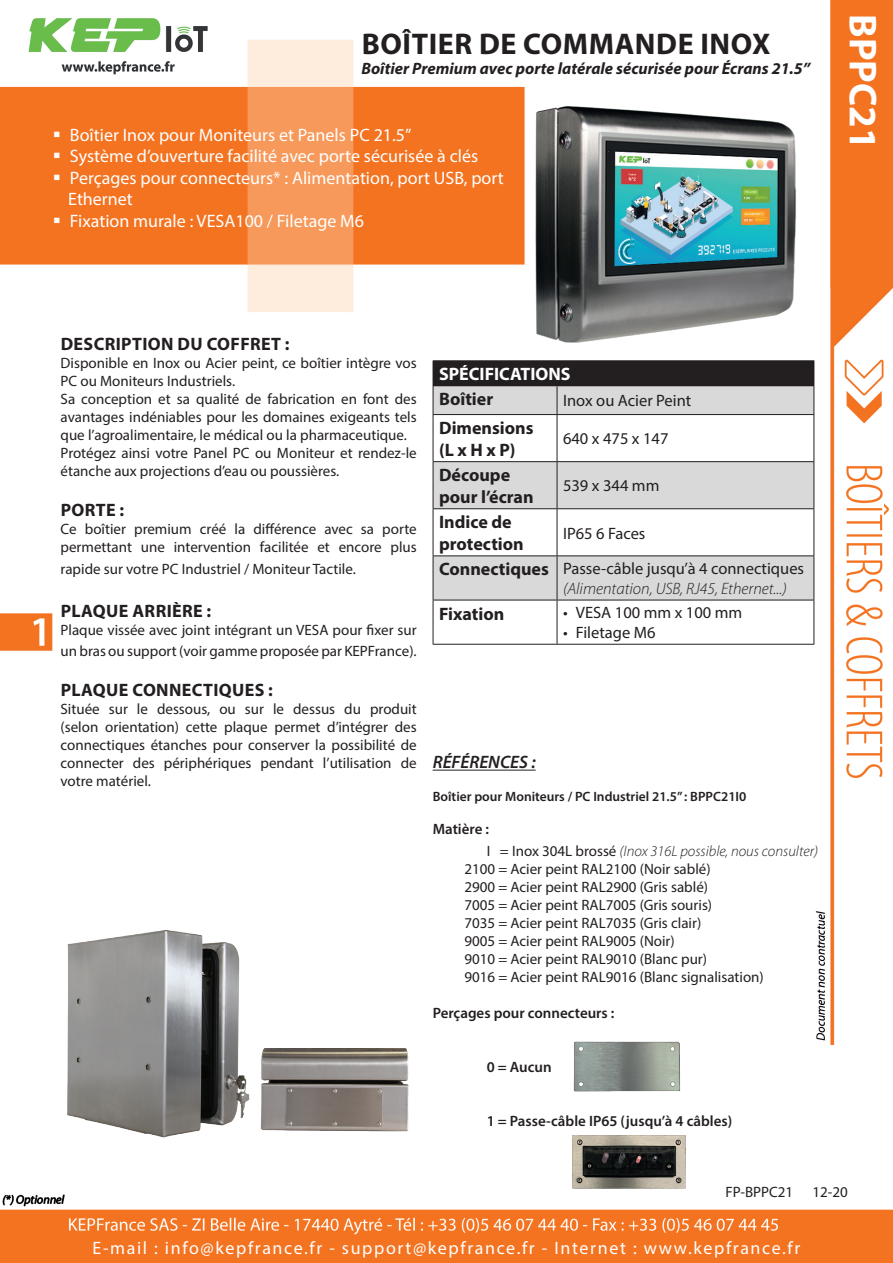
<style>
.page{position:relative;width:893px;height:1263px;background:#fff}
.page>*{position:absolute;margin:0;border:0;box-sizing:border-box;transform-origin:0 0}
.t1{font:700 39px "Myriad Pro";color:#fff}
.t2{font:700 30px "Myriad Pro";letter-spacing:.02em;color:#231f20}
.t3{font:18px/21.6px "Myriad Pro";color:#fff}
.t4{font:700 18px/21.6px "Myriad Pro";letter-spacing:.005em;color:#231f20}
.t5{font:18px "Myriad Pro";letter-spacing:.09em;color:#fff}
.t6{font:700 18px "Myriad Pro";color:#fff}
.t7{font:italic 600 18px "Myriad Pro";color:#231f20}
.t8{font:16.5px/35.7px "Myriad Pro";color:#231f20}
.t9{font:italic 700 16.5px "Myriad Pro";color:#231f20}
.t10{font:italic 300 16.5px "Myriad Pro";color:#231f20}
.t11{font:15px/18px "Myriad Pro";color:#231f20}
.t12{font:600 15px "Myriad Pro";color:#231f20}
.t13{font:italic 300 15px/21.6px "Myriad Pro";color:#231f20}
.t14{font:600 13.5px "Myriad Pro";color:#231f20}
.s1{font-weight:700;font-size:18px}
.s2{font-weight:600;font-style:normal}
.s3{font-weight:400;font-style:normal}
</style>
<div class="page">
<img style="left:0;top:0;width:893px;height:1263px">
<div style="left:66px;top:1238px;width:756px;height:19px;background:#f37321"></div>
<img style="left:521px;top:68px;width:295px;height:281px">
<img style="left:573px;top:1135px;width:112px;height:53px">
<img style="left:565px;top:1038px;width:123px;height:55px">
<img style="left:354px;top:1048px;width:92px;height:87px">
<img style="left:0;top:894px;width:354px;height:265px">
<hr style="left:433px;top:770px;width:103px;height:1px;background:#231f20">
<div style="left:433px;top:361px;width:381px;height:25px;background:#231f20"></div>
<svg style="left:434px;top:386px;width:380px;height:214px;fill:#d9d9da"></svg>
<hr style="left:433px;top:360px;width:124px;height:1px;background:#231f20">
<hr style="left:557px;top:360px;width:257px;height:1px;background:#231f20">
<svg style="left:433px;top:386px;width:1px;height:28px"></svg>
<svg style="left:557px;top:386px;width:1px;height:28px"></svg>
<svg style="left:814px;top:361px;width:1px;height:53px"></svg>
<hr style="left:433px;top:414px;width:124px;height:1px;background:#231f20">
<hr style="left:433px;top:415px;width:1px;height:46px;background:#231f20">
<hr style="left:557px;top:414px;width:257px;height:1px;background:#231f20">
<hr style="left:557px;top:415px;width:1px;height:46px;background:#231f20">
<hr style="left:814px;top:415px;width:1px;height:46px;background:#231f20">
<hr style="left:433px;top:461px;width:124px;height:1px;background:#231f20">
<hr style="left:433px;top:462px;width:1px;height:46px;background:#231f20">
<hr style="left:557px;top:461px;width:257px;height:1px;background:#231f20">
<hr style="left:557px;top:462px;width:1px;height:46px;background:#231f20">
<hr style="left:814px;top:462px;width:1px;height:46px;background:#231f20">
<hr style="left:433px;top:508px;width:124px;height:1px;background:#231f20">
<hr style="left:433px;top:509px;width:1px;height:46px;background:#231f20">
<hr style="left:557px;top:508px;width:257px;height:1px;background:#231f20">
<hr style="left:557px;top:509px;width:1px;height:46px;background:#231f20">
<hr style="left:814px;top:509px;width:1px;height:46px;background:#231f20">
<hr style="left:433px;top:555px;width:124px;height:1px;background:#231f20">
<hr style="left:433px;top:556px;width:1px;height:44px;background:#231f20">
<hr style="left:557px;top:555px;width:257px;height:1px;background:#231f20">
<hr style="left:557px;top:556px;width:1px;height:44px;background:#231f20">
<hr style="left:814px;top:556px;width:1px;height:44px;background:#231f20">
<hr style="left:433px;top:600px;width:124px;height:1px;background:#231f20">
<hr style="left:433px;top:600px;width:1px;height:44px;background:#231f20">
<hr style="left:557px;top:600px;width:257px;height:1px;background:#231f20">
<hr style="left:557px;top:600px;width:1px;height:44px;background:#231f20">
<hr style="left:814px;top:600px;width:1px;height:44px;background:#231f20">
<hr style="left:433px;top:644px;width:124px;height:1px;background:#231f20">
<hr style="left:557px;top:644px;width:257px;height:1px;background:#231f20">
<svg style="left:54px;top:131px;width:6px;height:6px"></svg>
<svg style="left:54px;top:153px;width:6px;height:5px"></svg>
<svg style="left:54px;top:175px;width:6px;height:5px"></svg>
<svg style="left:54px;top:218px;width:6px;height:5px"></svg>
<h2 class="t2" style="left:362px;top:25px;width:410px">BOÎTIER DE COMMANDE INOX</h2>
<p class="t9" style="left:361px;top:58px;width:450px">Boîtier Premium avec porte latérale sécurisée pour Écrans 21.5’’</p>
<p class="t3" style="left:68px;top:123px;width:437px">Boîtier Inox pour Moniteurs et Panels PC 21.5’’<br>Système d’ouverture facilité avec porte sécurisée à clés Perçages pour connecteurs* : Alimentation, port USB, port Ethernet<br>Fixation murale : VESA100 / Filetage M6</p>
<h1 class="t1" style="left:888px;top:14px;width:137px;rotate:90deg">BPPC21</h1>
<p class="t4" style="left:61px;top:333px;width:230px">DESCRIPTION DU COFFRET :</p>
<p class="t11" style="left:61px;top:354px;width:358px">Disponible en Inox ou Acier peint, ce boîtier intègre vos PC ou Moniteurs Industriels.<br>Sa conception et sa qualité de fabrication en font des avantages indéniables pour les domaines exigeants tels que l’agroalimentaire, le médical ou la pharmaceutique.<br>Protégez ainsi votre Panel PC ou Moniteur et rendez-le étanche aux projections d’eau ou poussières.</p>
<p class="t4" style="left:61px;top:499px;width:65px">PORTE :</p>
<p class="t11" style="left:61px;top:520px;width:358px">Ce boîtier premium créé la différence avec sa porte permettant une intervention facilitée et encore plus</p>
<p class="t11" style="left:61px;top:559px;width:297px">rapide sur votre PC Industriel / Moniteur Tactile.</p>
<p class="t4" style="left:61px;top:599px;width:152px">PLAQUE ARRIÈRE :</p>
<p class="t11" style="left:61px;top:619px;width:358px;line-height:21.6px">Plaque vissée avec joint intégrant un VESA pour fixer sur un bras ou support (voir gamme proposée par KEPFrance).</p>
<p class="t4" style="left:61px;top:679px;width:214px">PLAQUE CONNECTIQUES :</p>
<p class="t11" style="left:61px;top:700px;width:358px;text-align:justify">Située sur le dessous, ou sur le dessus du produit (selon orientation) cette plaque permet d’intégrer des connectiques étanches pour conserver la possibilité de connecter des périphériques pendant l’utilisation de votre matériel.</p>
<p class="t6" style="left:439px;top:362px;width:133px">SPÉCIFICATIONS</p>
<p class="t4" style="left:439px;top:388px;width:56px">Boîtier</p>
<p class="t8" style="left:563px;top:383px;width:130px">Inox ou Acier Peint</p>
<p class="t4" style="left:439px;top:417px;width:96px">Dimensions (L x H x P)</p>
<p class="t8" style="left:563px;top:421px;width:107px">640 x 475 x 147</p>
<p class="t4" style="left:439px;top:464px;width:96px">Découpe pour l’écran</p>
<p class="t8" style="left:563px;top:468px;width:98px">539 x 344 mm</p>
<p class="t4" style="left:439px;top:511px;width:86px">Indice de protection</p>
<p class="t8" style="left:439px;top:515px;width:367px;text-indent:124px">IP65 6 Faces<br><span class="s1">Connectiques</span> Passe-câble jusqu’à 4 connectiques</p>
<p class="t10" style="left:563px;top:580px;width:225px">(Alimentation, USB, RJ45, Ethernet...)</p>
<p class="t4" style="left:439px;top:602px;width:67px">Fixation</p>
<p class="t8" style="left:563px;top:595px;width:181px">• VESA 100 mm x 100 mm</p>
<p class="t8" style="left:563px;top:615px;width:94px">• Filetage M6</p>
<p class="t7" style="left:433px;top:751px;width:104px">RÉFÉRENCES :</p>
<p class="t14" style="left:433px;top:788px;width:315px">Boîtier pour Moniteurs / PC Industriel 21.5’’ : BPPC21I0</p>
<p class="t13" style="left:487px;top:819px;width:333px;text-indent:-54px"><span class="s2">Matière :<br></span><span class="s3">I = Inox 304L brossé</span> (Inox 316L possible, nous consulter)</p>
<p class="t11" style="left:464px;top:859px;width:301px">2100 = Acier peint RAL2100 (Noir sablé)<br>2900 = Acier peint RAL2900 (Gris sablé)<br>7005 = Acier peint RAL7005 (Gris souris)<br>7035 = Acier peint RAL7035 (Gris clair)<br>9005 = Acier peint RAL9005 (Noir)<br>9010 = Acier peint RAL9010 (Blanc pur)<br>9016 = Acier peint RAL9016 (Blanc signalisation)</p>
<p class="t12" style="left:433px;top:1003px;width:183px">Perçages pour connecteurs :</p>
<p class="t12" style="left:487px;top:1057px;width:66px">0 = Aucun</p>
<p class="t12" style="left:487px;top:1111px;width:247px">1 = Passe-câble IP65 (jusqu’à 4 câbles)</p>
<p class="t11" style="left:725px;top:1183px;width:69px">FP-BPPC21</p>
<p class="t11" style="left:812px;top:1183px;width:74px">12-2003-17</p>
<p class="t5" style="left:93px;top:1237px;width:709px">E-mail : info@kepfrance.fr - support@kepfrance.fr - Internet : www.kepfrance.fr</p>
</div>
